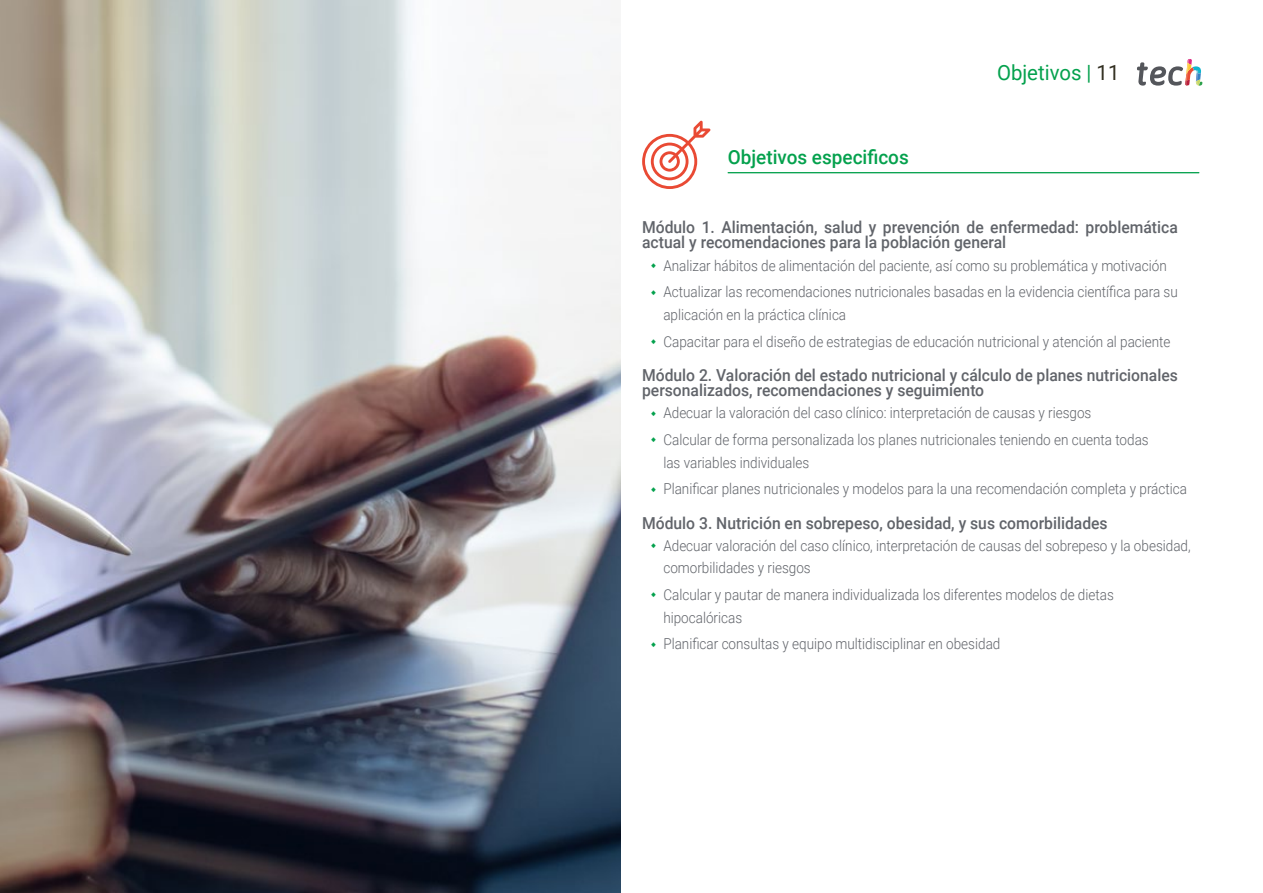
<style>
.page{position:relative;width:1263px;height:893px;background:#fff}
.page>*{position:absolute;margin:0;border:0;box-sizing:border-box;transform-origin:0 0}
.t1{font:21px "Roboto";color:#04a14d}
.t2{font:500 19.5px "Roboto";color:#04a14d}
.t3{font:500 16.5px/15px "Roboto";color:#61646a;scale:.95 1}
.t4{font:300 15px/26.7px "Roboto";color:#61646a;scale:.9 1}
.s1{color:#312e20}
</style>
<div class="page">
<svg style="left:642px;top:121px;width:68px;height:68px"></svg>
<hr style="left:728px;top:172px;width:471px;height:1px;background:#04a14d">
<img style="left:0;top:0;width:621px;height:893px">
<svg style="left:1137px;top:59px;width:65px;height:27px"></svg>
<h2 class="t2" style="left:728px;top:144px;width:183px">Objetivos especificos</h2>
<h1 class="t1" style="left:997px;top:57px;width:124px">Objetivos | <span class="s1">11</span></h1>
<p class="t3" style="left:642px;top:219px;width:565px">Módulo 1. Alimentación, salud y prevención de enfermedad: problemática actual y recomendaciones para la población general</p>
<p class="t4" style="left:663px;top:251px;width:573px">Analizar hábitos de alimentación del paciente, así como su problemática y motivación<br>Actualizar las recomendaciones nutricionales basadas en la evidencia científica para su</p>
<p class="t4" style="left:663px;top:301px;width:565px">aplicación en la práctica clínica<br>Capacitar para el diseño de estrategias de educación nutricional y atención al paciente</p>
<p class="t3" style="left:642px;top:367px;width:565px">Módulo 2. Valoración del estado nutricional y cálculo de planes nutricionales personalizados, recomendaciones y seguimiento</p>
<p class="t4" style="left:663px;top:399px;width:541px">Adecuar la valoración del caso clínico: interpretación de causas y riesgos<br>Calcular de forma personalizada los planes nutricionales teniendo en cuenta todas</p>
<p class="t4" style="left:663px;top:448px;width:583px">las variables individuales<br>Planificar planes nutricionales y modelos para la una recomendación completa y práctica</p>
<p class="t3" style="left:642px;top:515px;width:492px">Módulo 3. Nutrición en sobrepeso, obesidad, y sus comorbilidades</p>
<p class="t4" style="left:663px;top:534px;width:587px;line-height:22.5px">Adecuar valoración del caso clínico, interpretación de causas del sobrepeso y la obesidad, comorbilidades y riesgos</p>
<p class="t4" style="left:663px;top:583px;width:502px;line-height:22.5px">Calcular y pautar de manera individualizada los diferentes modelos de dietas hipocalóricas</p>
<p class="t4" style="left:663px;top:630px;width:376px">Planificar consultas y equipo multidisciplinar en obesidad</p>
</div>
